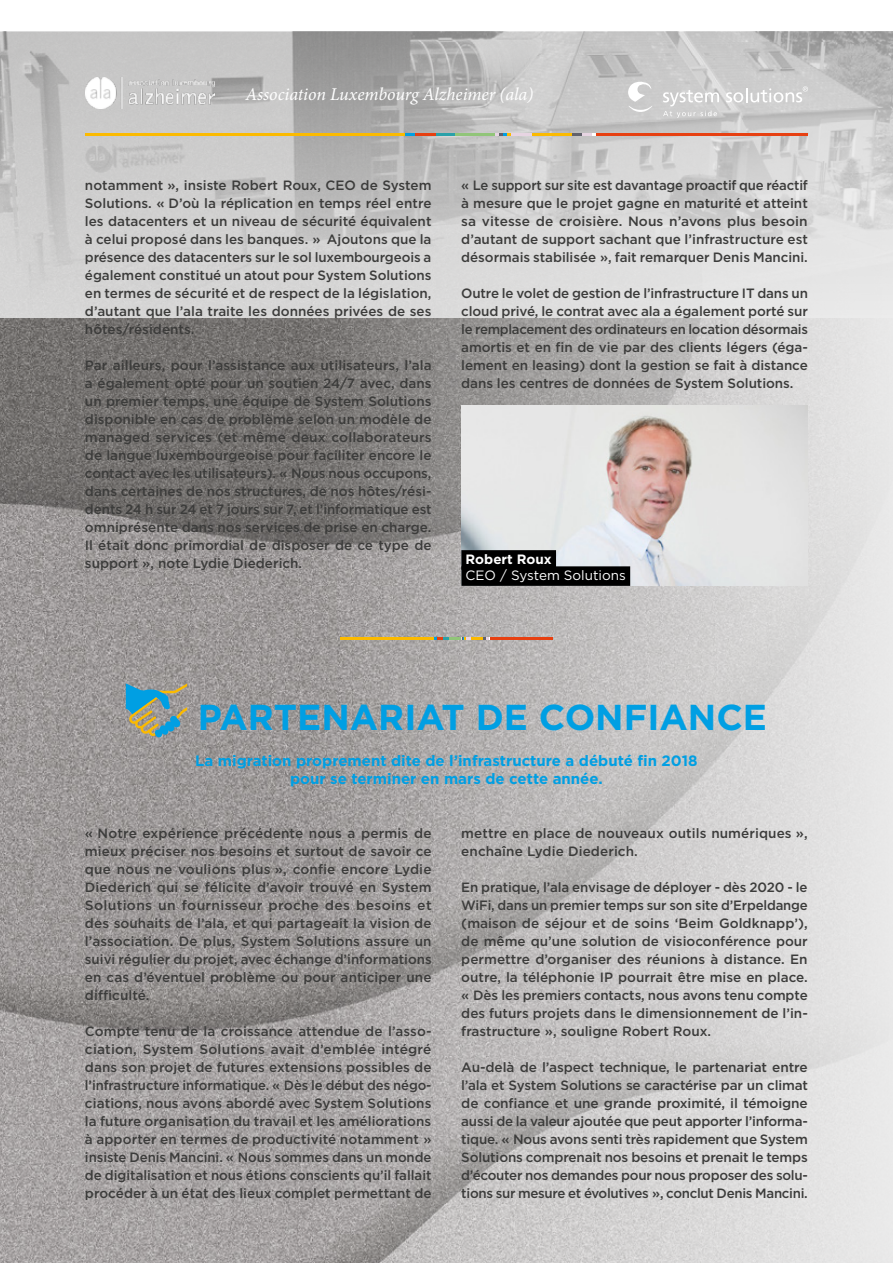
<style>
.page{position:relative;width:893px;height:1263px;background:#fff}
.page>*{position:absolute;margin:0;border:0;box-sizing:border-box;transform-origin:0 0}
.t1{font:700 36px "Gotham";color:#009fe3}
.t2{font:italic 18px "Minion Pro";letter-spacing:-.005em;color:#fff}
.t3{font:700 15px/18px "Gotham";color:#009fe3;text-align:center}
.t4{font:500 13.5px/18px "Gotham";color:#3c3c3b;text-align:justify}
.t5{font:13.5px "Gotham";color:#fff}
.t6{font:700 13.5px "Gotham";color:#fff}
</style>
<div class="page">
<img style="left:0;top:316px;width:893px;height:947px">
<img style="left:0;top:32px;width:893px;height:284px">
<hr style="left:340px;top:638px;width:94px;height:2px;background:#fbba00">
<svg style="left:434px;top:638px;width:56px;height:2px"></svg>
<hr style="left:490px;top:638px;width:63px;height:2px;background:#e74011">
<svg style="left:126px;top:683px;width:61px;height:55px;background:#7b9d9b"></svg>
<img style="left:461px;top:406px;width:347px;height:180px">
<div style="left:461px;top:550px;width:95px;height:20px;background:#000"></div>
<div style="left:461px;top:566px;width:169px;height:20px;background:#000"></div>
<img style="left:85px;top:78px;width:129px;height:30px">
<hr style="left:85px;top:134px;width:320px;height:2px;background:#fbba00">
<hr style="left:435px;top:134px;width:21px;height:2px;background:#2aa1a9">
<hr style="left:456px;top:134px;width:40px;height:2px;background:#91c579">
<svg style="left:405px;top:134px;width:10px;height:2px"></svg>
<hr style="left:415px;top:134px;width:20px;height:2px;background:#e74011">
<svg style="left:496px;top:134px;width:16px;height:2px"></svg>
<hr style="left:512px;top:134px;width:20px;height:2px;background:#e7d4e2">
<hr style="left:532px;top:134px;width:40px;height:2px;background:#fbba00">
<svg style="left:572px;top:134px;width:24px;height:2px"></svg>
<hr style="left:596px;top:134px;width:212px;height:2px;background:#e74011">
<svg style="left:628px;top:81px;width:24px;height:31px"></svg>
<svg style="left:663px;top:90px;width:56px;height:28px;background:#d7d7d7"></svg>
<svg style="left:726px;top:86px;width:82px;height:16px"></svg>
<h2 class="t2" style="left:246px;top:82px;width:289px">Association Luxembourg Alzheimer (ala)</h2>
<p class="t4" style="left:85px;top:176px;width:348px">notamment », insiste Robert Roux, CEO de System Solutions. « D’où la réplication en temps réel entre les datacenters et un niveau de sécurité équivalent à celui proposé dans les banques. » Ajoutons que la présence des datacenters sur le sol luxembourgeois a également constitué un atout pour System Solutions en termes de sécurité et de respect de la législation, d’autant que l’ala traite les données privées de ses hôtes/résidents.</p>
<p class="t4" style="left:85px;top:356px;width:348px">Par ailleurs, pour l’assistance aux utilisateurs, l’ala a également opté pour un soutien 24/7 avec, dans un premier temps, une équipe de System Solutions disponible en cas de problème selon un modèle de managed services (et même deux collaborateurs de langue luxembourgeoise pour faciliter encore le contact avec les utilisateurs). « Nous nous occupons, dans certaines de nos structures, de nos hôtes/rési&shy;dents 24 h sur 24 et 7 jours sur 7, et l’informatique est omniprésente dans nos services de prise en charge.<br>Il était donc primordial de disposer de ce type de support », note Lydie Diederich.</p>
<p class="t4" style="left:461px;top:176px;width:348px">« Le support sur site est davantage proactif que réactif à mesure que le projet gagne en maturité et atteint sa vitesse de croisière. Nous n’avons plus besoin d’autant de support sachant que l’infrastructure est désormais stabilisée », fait remarquer Denis Mancini.</p>
<p class="t4" style="left:461px;top:284px;width:348px">Outre le volet de gestion de l’infrastructure IT dans un cloud privé, le contrat avec ala a également porté sur le remplacement des ordinateurs en location désormais amortis et en fin de vie par des clients légers (éga&shy;lement en leasing) dont la gestion se fait à distance dans les centres de données de System Solutions.</p>
<p class="t6" style="left:466px;top:550px;width:88px">Robert Roux</p>
<p class="t5" style="left:466px;top:567px;width:162px">CEO / System Solutions</p>
<h1 class="t1" style="left:198px;top:693px;width:571px">PARTENARIAT DE CONFIANCE</h1>
<p class="t3" style="left:195px;top:751px;width:504px">La migration proprement dite de l’infrastructure a débuté fin 2018 pour se terminer en mars de cette année.</p>
<p class="t4" style="left:85px;top:824px;width:348px">« Notre expérience précédente nous a permis de mieux préciser nos besoins et surtout de savoir ce que nous ne voulions plus », confie encore Lydie Diederich qui se félicite d’avoir trouvé en System Solutions un fournisseur proche des besoins et des souhaits de l’ala, et qui partageait la vision de l’association. De plus, System Solutions assure un suivi régulier du projet, avec échange d’informations en cas d’éventuel problème ou pour anticiper une difficulté.</p>
<p class="t4" style="left:85px;top:1022px;width:348px">Compte tenu de la croissance attendue de l’asso&shy;ciation, System Solutions avait d’emblée intégré dans son projet de futures extensions possibles de l’infrastructure informatique. « Dès le début des négo&shy;ciations, nous avons abordé avec System Solutions la future organisation du travail et les améliorations à apporter en termes de productivité notamment » insiste Denis Mancini. « Nous sommes dans un monde de digitalisation et nous étions conscients qu’il fallait procéder à un état des lieux complet permettant de</p>
<p class="t4" style="left:461px;top:824px;width:348px">mettre en place de nouveaux outils numériques », enchaîne Lydie Diederich.</p>
<p class="t4" style="left:461px;top:878px;width:348px">En pratique, l’ala envisage de déployer - dès 2020 - le WiFi, dans un premier temps sur son site d’Erpeldange (maison de séjour et de soins ‘Beim Goldknapp’), de même qu’une solution de visioconférence pour permettre d’organiser des réunions à distance. En outre, la téléphonie IP pourrait être mise en place. « Dès les premiers contacts, nous avons tenu compte des futurs projets dans le dimensionnement de l’in&shy;frastructure », souligne Robert Roux.</p>
<p class="t4" style="left:461px;top:1058px;width:348px">Au-delà de l’aspect technique, le partenariat entre l’ala et System Solutions se caractérise par un climat de confiance et une grande proximité, il témoigne aussi de la valeur ajoutée que peut apporter l’informa&shy;tique. « Nous avons senti très rapidement que System Solutions comprenait nos besoins et prenait le temps d’écouter nos demandes pour nous proposer des solu&shy;tions sur mesure et évolutives », conclut Denis Mancini.</p>
</div>
